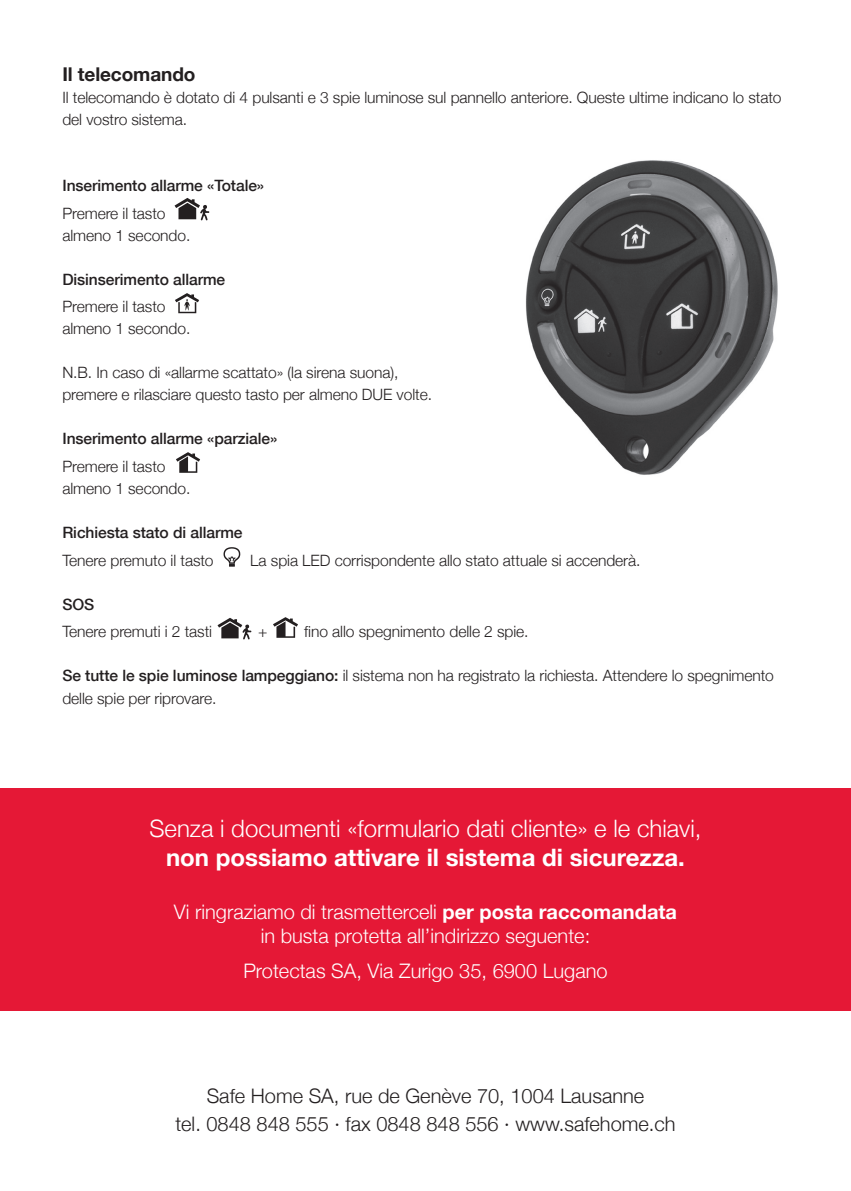
<style>
.page{position:relative;width:851px;height:1191px;background:#fff}
.page>*{position:absolute;margin:0;border:0;box-sizing:border-box;transform-origin:0 0}
.t1{font:300 24px "Helvetica Neue";color:#fff}
.t2{font:700 24px "Helvetica Neue";color:#fff}
.t3{font:300 20px/24px "Helvetica Neue";color:#fff;text-align:center}
.t4{font:300 20px/28px "Helvetica Neue";color:#231f20;text-align:center}
.t5{font:700 19px "Helvetica Neue";letter-spacing:-.005em;color:#231f20}
.t6{font:300 15.6px/22px "Helvetica Neue";letter-spacing:-.005em;color:#231f20}
.t7{font:500 15.6px "Helvetica Neue";letter-spacing:-.005em;color:#231f20}
.s1{font-weight:500}
.s2{font-weight:700}
</style>
<div class="page">
<div style="left:0;top:788px;width:850px;height:223px;background:#e51836"></div>
<img style="left:175px;top:293px;width:24px;height:21px">
<img style="left:176px;top:452px;width:24px;height:21px">
<img style="left:223px;top:547px;width:18px;height:20px">
<img style="left:217px;top:618px;width:35px;height:22px">
<img style="left:273px;top:617px;width:25px;height:21px">
<img style="left:174px;top:198px;width:36px;height:23px">
<img style="left:525px;top:160px;width:253px;height:315px">
<svg style="left:184px;top:299px;width:5px;height:11px"></svg>
<p class="t5" style="left:62px;top:62px;width:135px">Il telecomando</p>
<p class="t6" style="left:62px;top:86px;width:720px">Il telecomando è dotato di 4 pulsanti e 3 spie luminose sul pannello anteriore. Queste ultime indicano lo stato del vostro sistema.</p>
<p class="t7" style="left:62px;top:176px;width:203px">Inserimento allarme «Totale»</p>
<p class="t6" style="left:62px;top:202px;width:129px">Premere il tasto almeno 1 secondo.</p>
<p class="t7" style="left:62px;top:270px;width:164px">Disinserimento allarme</p>
<p class="t6" style="left:62px;top:295px;width:129px">Premere il tasto almeno 1 secondo.</p>
<p class="t6" style="left:62px;top:361px;width:371px">N.B. In caso di «allarme scattato» (la sirena suona), premere e rilasciare questo tasto per almeno DUE volte.</p>
<p class="t7" style="left:62px;top:429px;width:216px">Inserimento allarme «parziale»</p>
<p class="t6" style="left:62px;top:455px;width:129px">Premere il tasto almeno 1 secondo.</p>
<p class="t7" style="left:62px;top:523px;width:182px">Richiesta stato di allarme</p>
<p class="t6" style="left:62px;top:549px;width:153px">Tenere premuto il tasto</p>
<p class="t6" style="left:250px;top:549px;width:391px">La spia LED corrispondente allo stato attuale si accenderà.</p>
<p class="t7" style="left:62px;top:595px;width:33px">SOS</p>
<p class="t6" style="left:62px;top:620px;width:151px">Tenere premuti i 2 tasti</p>
<p class="t6" style="left:258px;top:620px;width:11px">+</p>
<p class="t6" style="left:304px;top:620px;width:226px">fino allo spegnimento delle 2 spie.</p>
<p class="t6" style="left:62px;top:664px;width:713px"><span class="s1">Se tutte le spie luminose lampeggiano:</span> il sistema non ha registrato la richiesta. Attendere lo spegnimento delle spie per riprovare.</p>
<h1 class="t1" style="left:149px;top:814px;width:553px">Senza i documenti «formulario dati cliente» e le chiavi,</h1>
<h1 class="t2" style="left:166px;top:842px;width:520px">non possiamo attivare il sistema di sicurezza.</h1>
<p class="t3" style="left:174px;top:899px;width:504px">Vi ringraziamo di trasmetterceli <span class="s2">per posta raccomandata </span>in busta protetta all’indirizzo seguente:</p>
<p class="t3" style="left:243px;top:958px;width:366px">Protectas SA, Via Zurigo 35, 6900 Lugano</p>
<p class="t4" style="left:175px;top:1081px;width:501px">Safe Home SA, rue de Genève 70, 1004 Lausanne<br>tel. 0848 848 555 · fax 0848 848 556 · www.safehome.ch</p>
</div>
